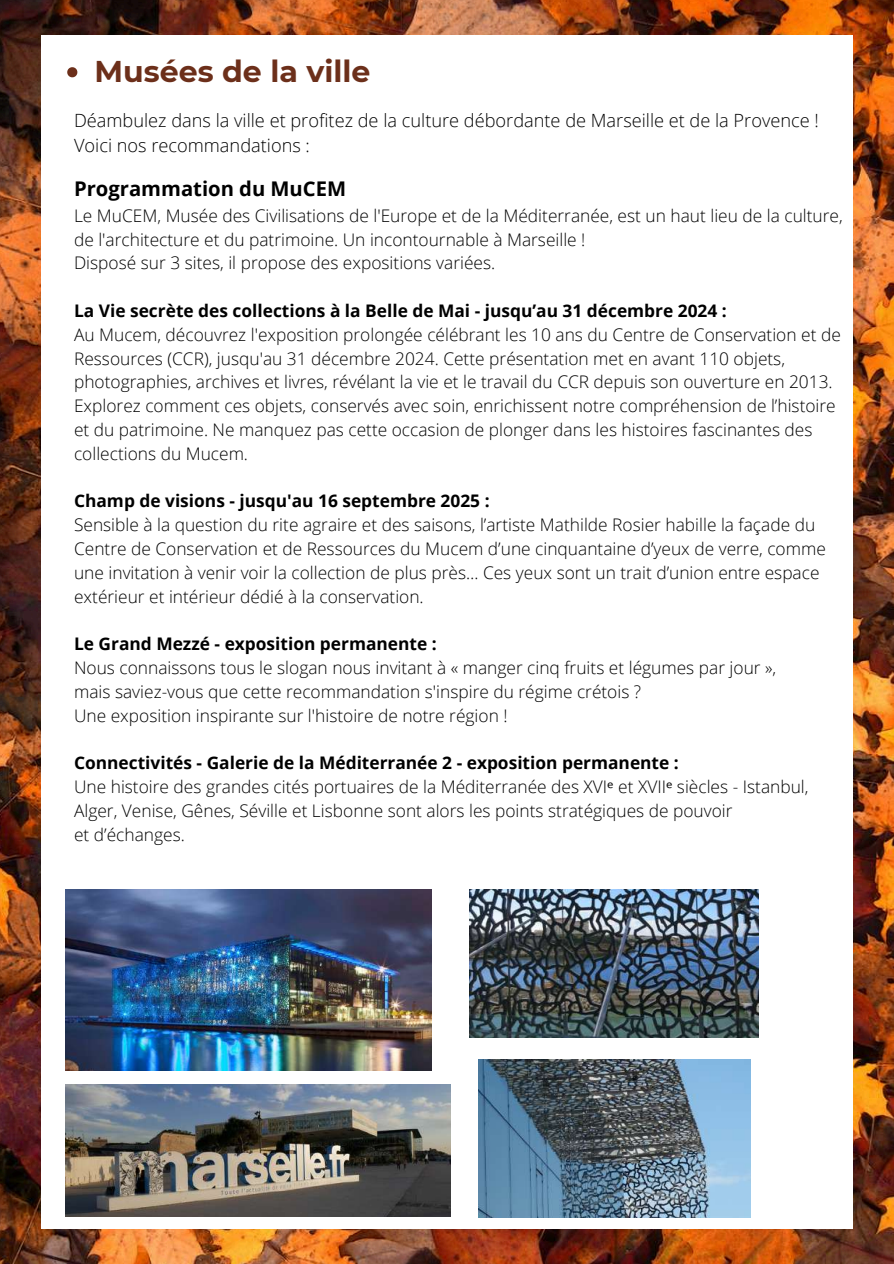
<style>
.page{position:relative;width:894px;height:1264px;background:#fff}
.page>*{position:absolute;margin:0;border:0;box-sizing:border-box;transform-origin:0 0}
.t1{font:700 30px "Montserrat";color:#6c2f1a}
.t2{font:700 20.25px "Open Sans";color:#000}
.t3{font:300 18.15px/25px "Open Sans";color:#000}
.t4{font:300 17.4px/23.9px "Open Sans";color:#000}
.t5{font:700 17.4px "Open Sans";color:#000}
.s1{font-weight:700}
.s2{font-family:"Noto Sans";font-weight:400}
</style>
<div class="page">
<img style="left:0;top:0;width:893px;height:1263px">
<div style="left:41px;top:35px;width:811px;height:1193px;background:#fff"></div>
<img style="left:65px;top:889px;width:366px;height:181px">
<img style="left:469px;top:889px;width:289px;height:148px">
<img style="left:478px;top:1059px;width:271px;height:158px">
<img style="left:65px;top:1084px;width:385px;height:132px">
<svg style="left:67px;top:67px;width:10px;height:10px"></svg>
<h1 class="t1" style="left:95px;top:53px;width:277px">Musées de la ville</h1>
<p class="t3" style="left:74px;top:107px;width:746px">Déambulez dans la ville et profitez de la culture débordante de Marseille et de la Provence !<br>Voici nos recommandations :</p>
<p class="t2" style="left:74px;top:174px;width:273px">Programmation du MuCEM</p>
<p class="t4" style="left:74px;top:203px;width:770px">Le MuCEM, Musée des Civilisations de l'Europe et de la Méditerranée, est un haut lieu de la culture, de l'architecture et du patrimoine. Un incontournable à Marseille !<br>Disposé sur 3 sites, il propose des expositions variées.</p>
<p class="t5" style="left:74px;top:298px;width:654px">La Vie secrète des collections à la Belle de Mai - jusqu’au 31 décembre 2024 :</p>
<p class="t4" style="left:74px;top:322px;width:768px">Au Mucem, découvrez l'exposition prolongée célébrant les 10 ans du Centre de Conservation et de Ressources (CCR), jusqu'au 31 décembre 2024. Cette présentation met en avant 110 objets, photographies, archives et livres, révélant la vie et le travail du CCR depuis son ouverture en 2013.<br>Explorez comment ces objets, conservés avec soin, enrichissent notre compréhension de l’histoire et du patrimoine. Ne manquez pas cette occasion de plonger dans les histoires fascinantes des collections du Mucem.</p>
<p class="t5" style="left:74px;top:489px;width:417px">Champ de visions - jusqu'au 16 septembre 2025 :</p>
<p class="t4" style="left:74px;top:512px;width:753px">Sensible à la question du rite agraire et des saisons, l’artiste Mathilde Rosier habille la façade du Centre de Conservation et de Ressources du Mucem d’une cinquantaine d’yeux de verre, comme une invitation à venir voir la collection de plus près… Ces yeux sont un trait d’union entre espace extérieur et intérieur dédié à la conservation.</p>
<p class="t5" style="left:74px;top:631px;width:364px">Le Grand Mezzé - exposition permanente :</p>
<p class="t4" style="left:74px;top:655px;width:703px">Nous connaissons tous le slogan nous invitant à « manger cinq fruits et légumes par jour », mais saviez-vous que cette recommandation s'inspire du régime crétois ?<br>Une exposition inspirante sur l'histoire de notre région !</p>
<p class="t4" style="left:74px;top:750px;width:735px"><span class="s1">Connectivités - Galerie de la Méditerranée 2 - exposition permanente :<br></span>Une histoire des grandes cités portuaires de la Méditerranée des XVI<span class="s2">ᵉ</span> et XVII<span class="s2">ᵉ</span> siècles - Istanbul, Alger, Venise, Gênes, Séville et Lisbonne sont alors les points stratégiques de pouvoir<br>et d’échanges.</p>
</div>
